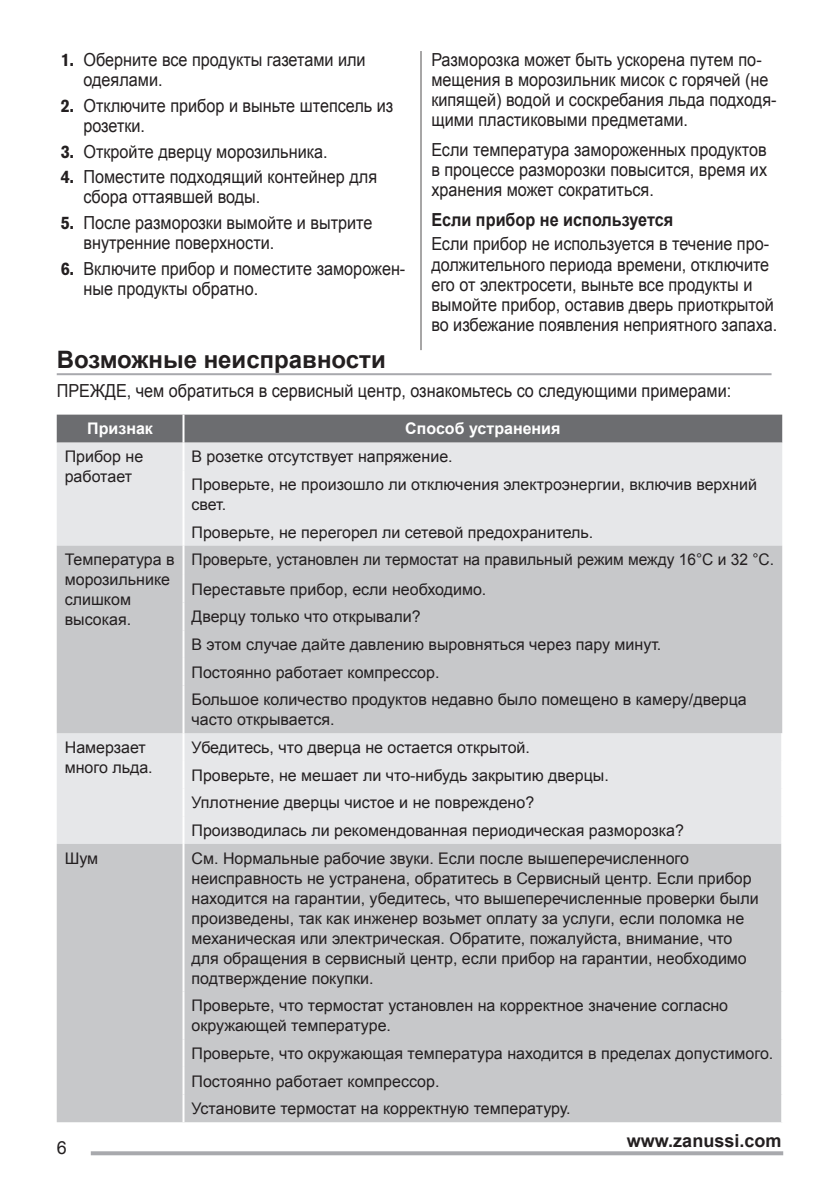
<style>
.page{position:relative;width:840px;height:1191px;background:#fff}
.page>*{position:absolute;margin:0;border:0;box-sizing:border-box;transform-origin:0 0}
.t1{font:700 24px "Arial";color:#231f20}
.t2{font:18px/20px "Arial";color:#231f20;scale:.9 1}
.t3{font:700 18px "Arial";color:#231f20;scale:.9 1}
.t4{font:700 18px "Arial";color:#231f20}
.t5{font:18px "Arial";color:#231f20}
.t6{font:16px/20px "Arial";color:#231f20}
.t7{font:700 16px "Arial";color:#fff}
.s1{font-family:"Akzidenz Grotesk Pro";font-weight:700}
</style>
<div class="page">
<svg style="left:91px;top:1151px;width:691px;height:4px;background:#aeafb3"></svg>
<hr style="left:420px;top:51px;width:2px;height:299px;background:#231f20">
<hr style="left:57px;top:373px;width:714px;height:2px;background:#a8a9ad">
<div style="left:57px;top:414px;width:724px;height:28px;background:#6c6d70"></div>
<div style="left:57px;top:442px;width:724px;height:103px;background:#e6e7e9"></div>
<svg style="left:57px;top:545px;width:724px;height:577px;background:#cdced0"></svg>
<hr style="left:182px;top:414px;width:2px;height:28px;background:#fff">
<hr style="left:182px;top:442px;width:2px;height:28px;background:#fff">
<hr style="left:182px;top:470px;width:2px;height:48px;background:#fff">
<hr style="left:182px;top:518px;width:2px;height:27px;background:#fff">
<hr style="left:182px;top:545px;width:2px;height:30px;background:#fff">
<hr style="left:182px;top:575px;width:2px;height:27px;background:#fff">
<hr style="left:182px;top:602px;width:2px;height:28px;background:#fff">
<hr style="left:182px;top:630px;width:2px;height:28px;background:#fff">
<hr style="left:182px;top:658px;width:2px;height:27px;background:#fff">
<hr style="left:182px;top:685px;width:2px;height:48px;background:#fff">
<hr style="left:182px;top:733px;width:2px;height:28px;background:#fff">
<hr style="left:182px;top:761px;width:2px;height:27px;background:#fff">
<hr style="left:182px;top:788px;width:2px;height:28px;background:#fff">
<hr style="left:182px;top:816px;width:2px;height:28px;background:#fff">
<hr style="left:780px;top:733px;width:2px;height:28px;background:#fff">
<hr style="left:780px;top:761px;width:2px;height:27px;background:#fff">
<hr style="left:780px;top:788px;width:2px;height:28px;background:#fff">
<hr style="left:780px;top:816px;width:2px;height:28px;background:#fff">
<hr style="left:182px;top:844px;width:2px;height:147px;background:#fff">
<hr style="left:182px;top:991px;width:2px;height:48px;background:#fff">
<hr style="left:182px;top:1039px;width:2px;height:28px;background:#fff">
<hr style="left:182px;top:1067px;width:2px;height:27px;background:#fff">
<hr style="left:182px;top:1094px;width:2px;height:28px;background:#fff">
<hr style="left:780px;top:844px;width:2px;height:147px;background:#fff">
<hr style="left:780px;top:991px;width:2px;height:48px;background:#fff">
<hr style="left:780px;top:1039px;width:2px;height:28px;background:#fff">
<hr style="left:780px;top:1067px;width:2px;height:27px;background:#fff">
<hr style="left:780px;top:1094px;width:2px;height:28px;background:#fff">
<p class="t2" style="left:83px;top:50px;width:315px;text-indent:-23px"><span class="s1">1.</span> Оберните все продукты газетами или одеялами.</p>
<p class="t2" style="left:83px;top:96px;width:345px;text-indent:-23px"><span class="s1">2.</span> Отключите прибор и выньте штепсель из розетки.</p>
<p class="t2" style="left:61px;top:142px;width:298px"><span class="s1">3.</span> Откройте дверцу морозильника.</p>
<p class="t2" style="left:83px;top:167px;width:327px;text-indent:-23px"><span class="s1">4.</span> Поместите подходящий контейнер для сбора оттаявшей воды.</p>
<p class="t2" style="left:83px;top:213px;width:322px;text-indent:-23px"><span class="s1">5.</span> После разморозки вымойте и вытрите внутренние поверхности.</p>
<p class="t2" style="left:83px;top:259px;width:359px;text-indent:-23px"><span class="s1">6.</span> Включите прибор и поместите заморожен&shy;ные продукты обратно.</p>
<p class="t2" style="left:431px;top:50px;width:385px">Разморозка может быть ускорена путем по&shy;мещения в морозильник мисок с горячей (не кипящей) водой и соскребания льда подходя&shy;щими пластиковыми предметами.</p>
<p class="t2" style="left:431px;top:140px;width:374px;text-align:justify">Если температура замороженных продуктов в процессе разморозки повысится, время их хранения может сократиться.</p>
<p class="t3" style="left:431px;top:208px;width:270px">Если прибор не используется</p>
<p class="t2" style="left:431px;top:234px;width:386px">Если прибор не используется в течение про&shy;должительного периода времени, отключите его от электросети, выньте все продукты и вымойте прибор, оставив дверь приоткрытой во избежание появления неприятного запаха.</p>
<h1 class="t1" style="left:57px;top:343px;width:330px">Возможные неисправности</h1>
<p class="t2" style="left:57px;top:380px;width:750px">ПРЕЖДЕ, чем обратиться в сервисный центр, ознакомьтесь со следующими примерами:</p>
<p class="t7" style="left:87px;top:418px;width:67px">Признак</p>
<p class="t7" style="left:405px;top:418px;width:157px">Способ устранения</p>
<p class="t6" style="left:65px;top:447px;width:80px">Прибор не работает</p>
<p class="t6" style="left:191px;top:443px;width:566px;line-height:27.6px">В розетке отсутствует напряжение.<br>Проверьте, не произошло ли отключения электроэнергии, включив верхний</p>
<p class="t6" style="left:191px;top:491px;width:403px;line-height:27.6px">свет.<br>Проверьте, не перегорел ли сетевой предохранитель.</p>
<p class="t6" style="left:65px;top:550px;width:111px">Температура в морозильнике слишком высокая.</p>
<p class="t6" style="left:191px;top:545px;width:583px;line-height:29.4px">Проверьте, установлен ли термостат на правильный режим между 16°C и 32 °C.<br>Переставьте прибор, если необходимо.</p>
<p class="t6" style="left:191px;top:603px;width:556px;line-height:27.6px">Дверцу только что открывали?<br>В этом случае дайте давлению выровняться через пару минут.<br>Постоянно работает компрессор.<br>Большое количество продуктов недавно было помещено в камеру/дверца</p>
<p class="t6" style="left:191px;top:710px;width:144px">часто открывается.</p>
<p class="t6" style="left:65px;top:737px;width:89px">Намерзает много льда.</p>
<p class="t6" style="left:191px;top:733px;width:493px;line-height:27.6px">Убедитесь, что дверца не остается открытой.<br>Проверьте, не мешает ли что-нибудь закрытию дверцы.<br>Уплотнение дверцы чистое и не повреждено?<br>Производилась ли рекомендованная периодическая разморозка?</p>
<p class="t6" style="left:65px;top:848px;width:35px">Шум</p>
<p class="t6" style="left:191px;top:848px;width:568px">См. Нормальные рабочие звуки. Если после вышеперечисленного неисправность не устранена, обратитесь в Сервисный центр. Если прибор находится на гарантии, убедитесь, что вышеперечисленные проверки были произведены, так как инженер возьмет оплату за услуги, если поломка не механическая или электрическая. Обратите, пожалуйста, внимание, что для обращения в сервисный центр, если прибор на гарантии, необходимо подтверждение покупки.</p>
<p class="t6" style="left:191px;top:995px;width:537px">Проверьте, что термостат установлен на корректное значение согласно окружающей температуре.</p>
<p class="t6" style="left:191px;top:1039px;width:583px;line-height:27.6px">Проверьте, что окружающая температура находится в пределах допустимого.<br>Постоянно работает компрессор.<br>Установите термостат на корректную температуру.</p>
<p class="t5" style="left:57px;top:1135px;width:12px">6</p>
<p class="t4" style="left:626px;top:1128px;width:156px">www.zanussi.com</p>
</div>
